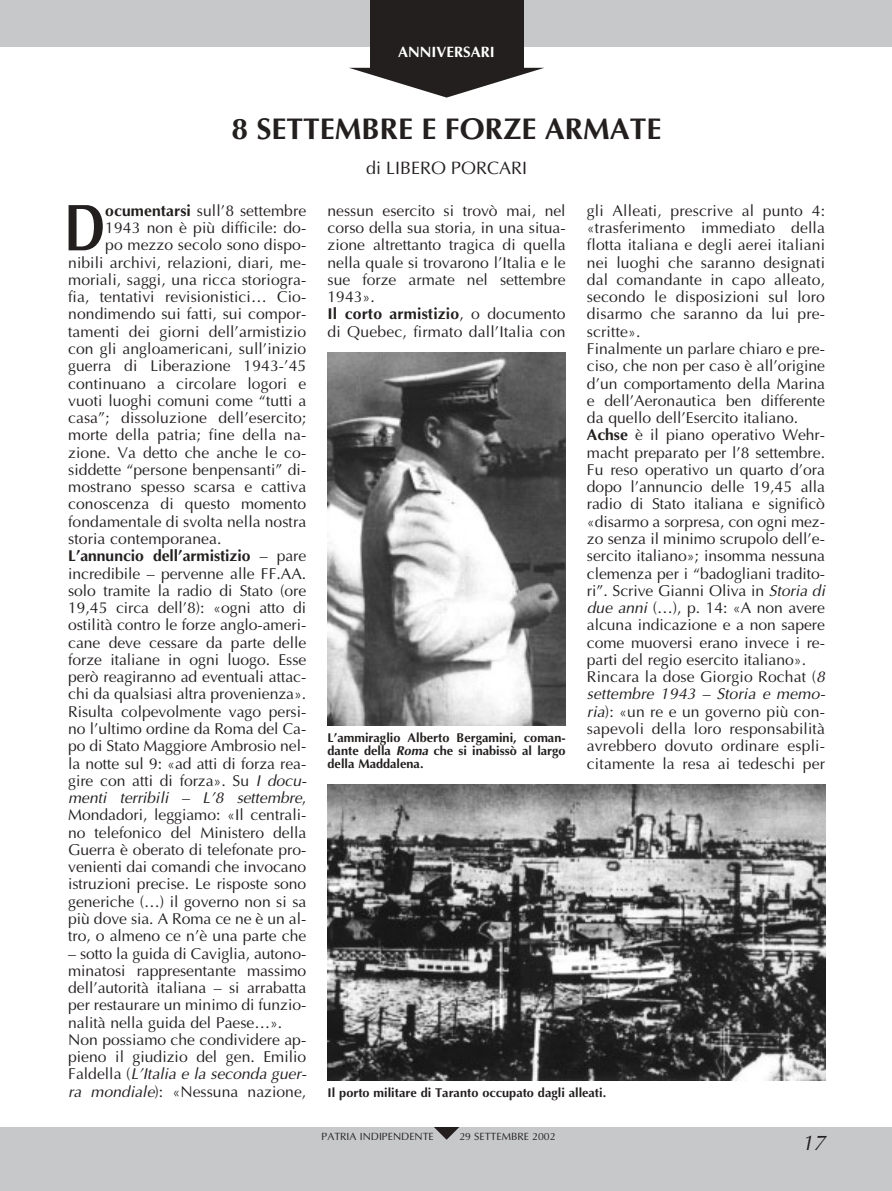
<style>
.page{position:relative;width:892px;height:1191px;background:#fff}
.page>*{position:absolute;margin:0;border:0;box-sizing:border-box;transform-origin:0 0}
.t1{font:700 66.45px "Optima";color:#231f1f;scale:.8 1}
.t2{font:700 30px "Optima";color:#231f1f}
.t3{font:italic 21px "Optima";color:#231f1f}
.t4{font:18px "Optima";color:#231f1f}
.t5{font:15.75px/17.2px "Optima";color:#231f1f}
.t6{font:700 15.75px "Optima";letter-spacing:-.005em;color:#231f1f}
.t7{font:italic 15.75px "Optima";letter-spacing:-.005em;color:#231f1f}
.t8{font:700 15px "Optima";color:#fff}
.t9{font:700 12.75px/12.9px "Optima";color:#231f1f;text-align:justify}
.t10{font:10.5px "Optima";color:#231f1f}
.s1{font-weight:700}
.s2{font-weight:400}
.s3{font-style:italic}
.s4{font-style:normal}
</style>
<div class="page">
<div style="left:0;top:1127px;width:892px;height:63px;background:#c7c8ca"></div>
<div style="left:0;top:0;width:892px;height:47px;background:#c7c8ca"></div>
<div style="left:370px;top:0;width:153px;height:68px;background:#231f1f"></div>
<svg style="left:350px;top:68px;width:194px;height:30px"></svg>
<svg style="left:434px;top:1127px;width:25px;height:12px"></svg>
<img style="left:328px;top:784px;width:497px;height:296px">
<img style="left:328px;top:353px;width:238px;height:372px">
<p class="t8" style="left:398px;top:45px;width:98px">ANNIVERSARI</p>
<h2 class="t2" style="left:232px;top:117px;width:432px">8 SETTEMBRE E FORZE ARMATE</h2>
<p class="t4" style="left:366px;top:161px;width:162px">di LIBERO PORCARI</p>
<h1 class="t1" style="left:64px;top:200px;width:53px">D</h1>
<p class="t5" style="left:105px;top:203px;width:202px"><span class="s1">ocumentarsi</span> sull’8 settembre</p>
<p class="t5" style="left:105px;top:221px;width:202px">1943 non è più difficile: do-</p>
<p class="t5" style="left:105px;top:238px;width:202px">po mezzo secolo sono dispo-</p>
<p class="t5" style="left:68px;top:255px;width:240px">nibili archivi, relazioni, diari, me-</p>
<p class="t5" style="left:68px;top:272px;width:240px">moriali, saggi, una ricca storiogra-</p>
<p class="t5" style="left:68px;top:290px;width:240px">fia, tentativi revisionistici… Cio-</p>
<p class="t5" style="left:68px;top:307px;width:240px">nondimendo sui fatti, sui compor-</p>
<p class="t5" style="left:68px;top:324px;width:240px">tamenti dei giorni dell’armistizio</p>
<p class="t5" style="left:68px;top:341px;width:240px">con gli angloamericani, sull’inizio</p>
<p class="t5" style="left:68px;top:359px;width:240px">guerra di Liberazione 1943-’45</p>
<p class="t5" style="left:68px;top:376px;width:240px">continuano a circolare logori e</p>
<p class="t5" style="left:68px;top:393px;width:240px">vuoti luoghi comuni come “tutti a</p>
<p class="t5" style="left:68px;top:410px;width:240px">casa”; dissoluzione dell’esercito;</p>
<p class="t5" style="left:68px;top:428px;width:240px">morte della patria; fine della na-</p>
<p class="t5" style="left:68px;top:445px;width:240px">zione. Va detto che anche le co-</p>
<p class="t5" style="left:68px;top:462px;width:240px">siddette “persone benpensanti” di-</p>
<p class="t5" style="left:68px;top:480px;width:240px">mostrano spesso scarsa e cattiva</p>
<p class="t5" style="left:68px;top:497px;width:240px">conoscenza di questo momento</p>
<p class="t5" style="left:68px;top:514px;width:240px">fondamentale di svolta nella nostra</p>
<p class="t5" style="left:68px;top:531px;width:155px">storia contemporanea.</p>
<p class="t6" style="left:68px;top:549px;width:240px">L’annuncio dell’armistizio <span class="s2">– pare</span></p>
<p class="t5" style="left:68px;top:566px;width:240px">incredibile – pervenne alle FF.AA.</p>
<p class="t5" style="left:68px;top:583px;width:240px">solo tramite la radio di Stato (ore</p>
<p class="t5" style="left:68px;top:600px;width:240px">19,45 circa dell’8): «ogni atto di</p>
<p class="t5" style="left:68px;top:618px;width:240px">ostilità contro le forze anglo-ameri-</p>
<p class="t5" style="left:68px;top:635px;width:240px">cane deve cessare da parte delle</p>
<p class="t5" style="left:68px;top:652px;width:240px">forze italiane in ogni luogo. Esse</p>
<p class="t5" style="left:68px;top:669px;width:240px">però reagiranno ad eventuali attac-</p>
<p class="t5" style="left:68px;top:687px;width:240px">chi da qualsiasi altra provenienza».</p>
<p class="t5" style="left:68px;top:704px;width:240px">Risulta colpevolmente vago persi-</p>
<p class="t5" style="left:68px;top:721px;width:240px">no l’ultimo ordine da Roma del Ca-</p>
<p class="t5" style="left:68px;top:738px;width:240px">po di Stato Maggiore Ambrosio nel-</p>
<p class="t5" style="left:68px;top:756px;width:240px">la notte sul 9: «ad atti di forza rea-</p>
<p class="t5" style="left:68px;top:773px;width:240px">gire con atti di forza». Su <span class="s3">I docu-</span></p>
<p class="t7" style="left:68px;top:791px;width:240px">menti terribili – L’8 settembre<span class="s4">,</span></p>
<p class="t5" style="left:68px;top:808px;width:240px">Mondadori, leggiamo: «Il centrali-</p>
<p class="t5" style="left:68px;top:825px;width:240px">no telefonico del Ministero della</p>
<p class="t5" style="left:68px;top:842px;width:240px">Guerra è oberato di telefonate pro-</p>
<p class="t5" style="left:68px;top:859px;width:240px">venienti dai comandi che invocano</p>
<p class="t5" style="left:68px;top:877px;width:240px">istruzioni precise. Le risposte sono</p>
<p class="t5" style="left:68px;top:894px;width:240px">generiche (…) il governo non si sa</p>
<p class="t5" style="left:68px;top:911px;width:240px">più dove sia. A Roma ce ne è un al-</p>
<p class="t5" style="left:68px;top:928px;width:240px">tro, o almeno ce n’è una parte che</p>
<p class="t5" style="left:68px;top:946px;width:240px">– sotto la guida di Caviglia, autono&shy;minatosi rappresentante massimo dell’autorità italiana – si arrabatta per restaurare un minimo di funzio&shy;nalità nella guida del Paese…».<br>Non possiamo che condividere ap&shy;pieno il giudizio del gen. Emilio Faldella (<span class="s3">L’Italia e la seconda guer&shy;ra mondiale</span>): «Nessuna nazione,</p>
<p class="t5" style="left:328px;top:203px;width:240px">nessun esercito si trovò mai, nel corso della sua storia, in una situa&shy;zione altrettanto tragica di quella nella quale si trovarono l’Italia e le sue forze armate nel settembre<br>1943».<br><span class="s1">Il corto armistizio</span>, o documento di Quebec, firmato dall’Italia con</p>
<p class="t5" style="left:587px;top:203px;width:240px">gli Alleati, prescrive al punto 4: «trasferimento immediato della flotta italiana e degli aerei italiani nei luoghi che saranno designati dal comandante in capo alleato, secondo le disposizioni sul loro disarmo che saranno da lui pre&shy;scritte».<br>Finalmente un parlare chiaro e pre&shy;ciso, che non per caso è all’origine d’un comportamento della Marina e dell’Aeronautica ben differente da quello dell’Esercito italiano.<br><span class="s1">Achse</span> è il piano operativo Wehr&shy;macht preparato per l’8 settembre.<br>Fu reso operativo un quarto d’ora dopo l’annuncio delle 19,45 alla radio di Stato italiana e significò «disarmo a sorpresa, con ogni mez&shy;zo senza il minimo scrupolo dell’e&shy;sercito italiano»; insomma nessuna clemenza per i “badogliani tradito&shy;ri”. Scrive Gianni Oliva in <span class="s3">Storia di due anni</span> (…), p. 14: «A non avere alcuna indicazione e a non sapere come muoversi erano invece i re&shy;parti del regio esercito italiano».<br>Rincara la dose Giorgio Rochat (<span class="s3">8 settembre 1943 – Storia e memo&shy;ria</span>): «un re e un governo più con&shy;sapevoli della loro responsabilità avrebbero dovuto ordinare espli&shy;citamente la resa ai tedeschi per</p>
<p class="t9" style="left:328px;top:732px;width:240px">L’ammiraglio Alberto Bergamini, coman&shy;dante della <span class="s3">Roma</span> che si inabissò al largo della Maddalena.</p>
<p class="t9" style="left:328px;top:1087px;width:280px">Il porto militare di Taranto occupato dagli alleati.</p>
<p class="t10" style="left:322px;top:1131px;width:114px">PATRIA INDIPENDENTE</p>
<p class="t10" style="left:459px;top:1131px;width:98px">29 SETTEMBRE 2002</p>
<h3 class="t3" style="left:802px;top:1134px;width:25px">17</h3>
</div>
